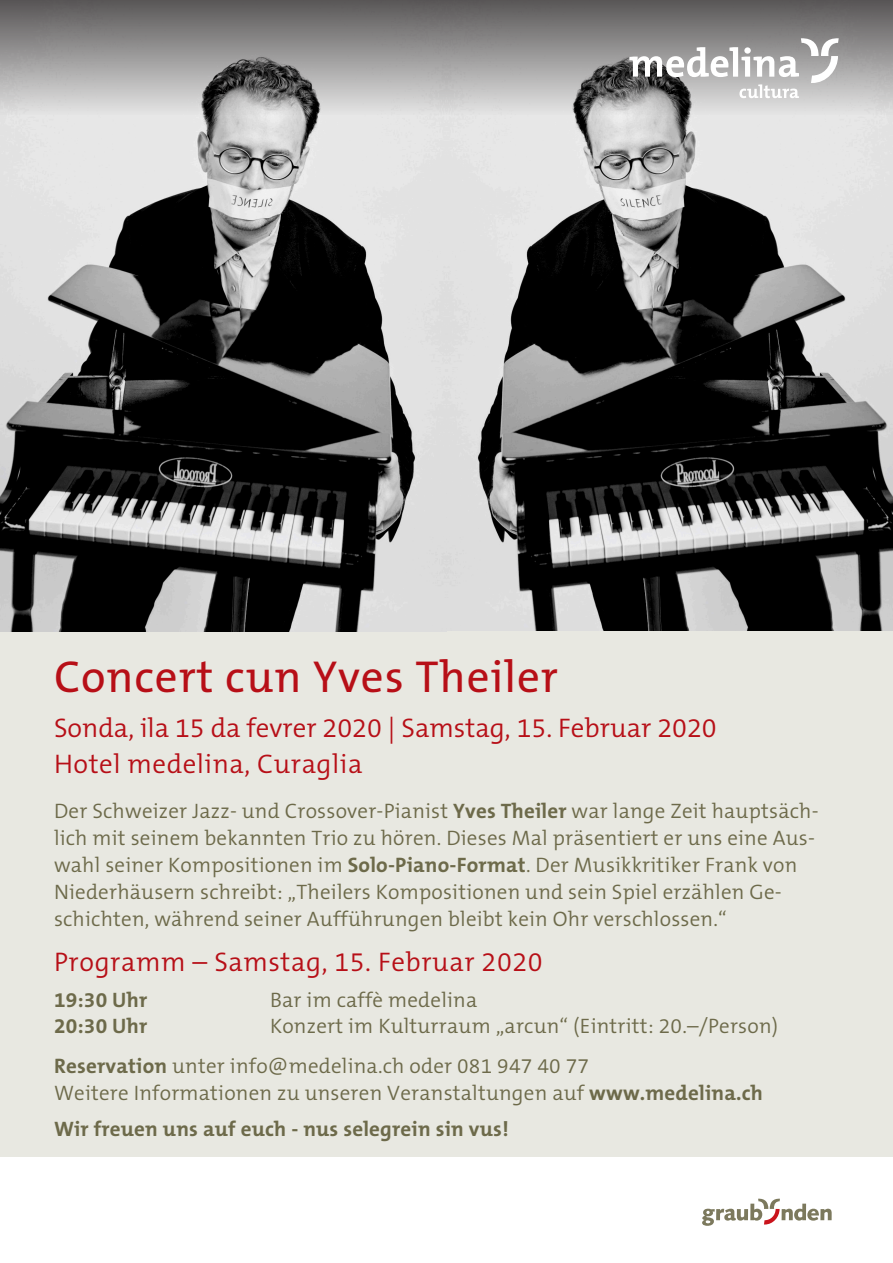
<style>
.page{position:relative;width:893px;height:1263px;background:#fff}
.page>*{position:absolute;margin:0;border:0;box-sizing:border-box;transform-origin:0 0}
.grundschrift{font:45px "The Mix B W5 Plain";letter-spacing:.02em;color:#b70f17}
.grundschrift-2{font:300 27px "The Mix B W4";letter-spacing:.02em;color:#b70f17}
.grundschrift-3{font:300 27px "The Mix B W4";color:#b70f17}
.grundschrift-4{font:300 21px/27px "The Mix B W4";letter-spacing:.01em;color:#6d6a4a}
.grundschrift-5{font:700 21px "The Mix B W7";letter-spacing:.01em;color:#6d6a4a}
.s1{font-family:"The Mix B W7";font-weight:700}
</style>
<div class="page">
<img style="left:0;top:115px;width:893px;height:516px">
<div style="left:0;top:631px;width:893px;height:526px;background:#e8e8e1"></div>
<svg style="left:702px;top:1199px;width:130px;height:27px"></svg>
<svg style="left:0;top:0;width:893px;height:115px;background:#929191"></svg>
<svg style="left:629px;top:34px;width:222px;height:64px"></svg>
<p class="grundschrift" style="left:54px;top:648px;width:506px">Concert cun Yves Theiler</p>
<p class="grundschrift-3" style="left:54px;top:711px;width:664px">Sonda, ila 15 da fevrer 2020 | Samstag, 15. Februar 2020</p>
<p class="grundschrift-2" style="left:54px;top:747px;width:310px">Hotel medelina, Curaglia</p>
<p class="grundschrift-4" style="left:54px;top:798px;width:766px">Der Schweizer Jazz- und Crossover-Pianist <span class="s1">Yves Theiler</span> war lange Zeit hauptsäch&shy;lich mit seinem bekannten Trio zu hören. Dieses Mal präsentiert er uns eine Aus&shy;wahl seiner Kompositionen im <span class="s1">Solo-Piano-Format</span>. Der Musikkritiker Frank von Niederhäusern schreibt: „Theilers Kompositionen und sein Spiel erzählen Ge&shy;schichten, während seiner Aufführungen bleibt kein Ohr verschlossen.“</p>
<p class="grundschrift-2" style="left:54px;top:945px;width:490px">Programm – Samstag, 15. Februar 2020</p>
<p class="grundschrift-5" style="left:54px;top:987px;width:95px">19:30 Uhr</p>
<p class="grundschrift-4" style="left:270px;top:987px;width:209px">Bar im caffè medelina</p>
<p class="grundschrift-5" style="left:54px;top:1012px;width:95px">20:30 Uhr</p>
<p class="grundschrift-4" style="left:270px;top:1012px;width:510px">Konzert im Kulturraum „arcun“ (Eintritt: 20.–/Person)</p>
<p class="grundschrift-4" style="left:54px;top:1052px;width:710px"><span class="s1">Reservation</span> unter info@medelina.ch oder 081 947 40 77<br>Weitere Informationen zu unseren Veranstaltungen auf <span class="s1">www.medelina.ch</span></p>
<p class="grundschrift-5" style="left:54px;top:1115px;width:456px">Wir freuen uns auf euch - nus selegrein sin vus!</p>
</div>
